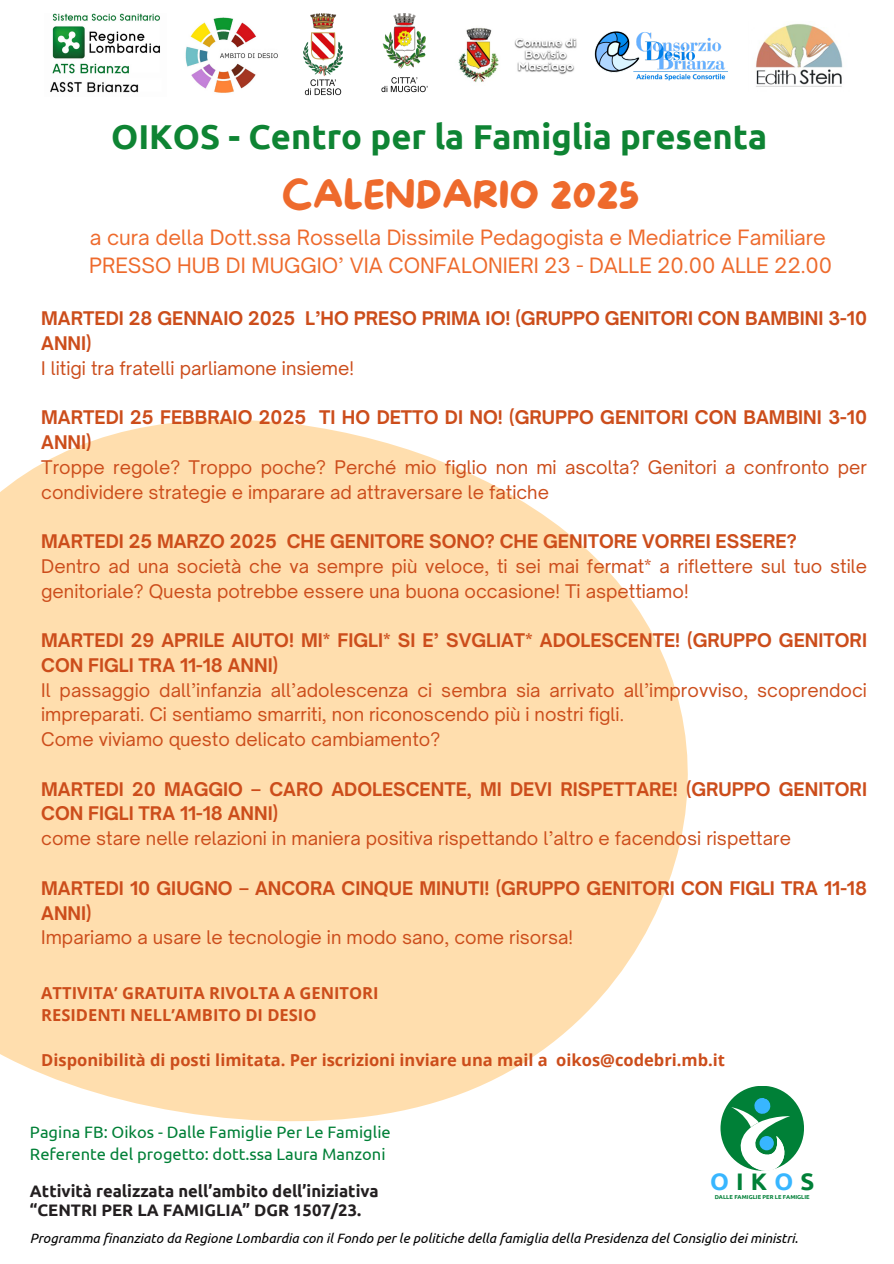
<style>
.page{position:relative;width:894px;height:1264px;background:#fff}
.page>*{position:absolute;margin:0;border:0;box-sizing:border-box;transform-origin:0 0}
.t1{font:38.25px "More Sugar";color:#ee6a2c}
.t2{font:700 34.5px "Ubuntu";color:#0e8433}
.t3{font:700 23.85px "Ubuntu";letter-spacing:.3em;color:#008037}
.t4{font:20.25px/28.2px "Open Sauce One";color:#ee6a2c}
.t5{font:18px/24.8px "Open Sauce One";color:#cc4d1b}
.t6{font:700 18px/24.8px "Open Sauce One";color:#cc4d1b}
.t7{font:700 16.65px/19.2px "Ubuntu";color:#231f20}
.t8{font:700 16.5px/22.5px "Open Sans";color:#cc4d1b}
.t9{font:16.5px/22.5px "Ubuntu";color:#008037}
.t10{font:italic 13.5px "Ubuntu";color:#000}
.t11{font:700 5.7px "Ubuntu";color:#008037}
.s1{font-weight:400}
.s2{font-weight:700}
.s3{color:#38b6ff}
</style>
<div class="page">
<svg style="left:720px;top:1085px;width:83px;height:85px"></svg>
<svg style="left:727px;top:1095px;width:77px;height:76px"></svg>
<div style="left:759px;top:1135px;width:14px;height:15px;background:#38b6ff;border-radius:50%"></div>
<img style="left:185px;top:17px;width:93px;height:76px">
<img style="left:458px;top:28px;width:119px;height:54px">
<img style="left:756px;top:24px;width:87px;height:63px">
<img style="left:594px;top:31px;width:134px;height:50px">
<img style="left:303px;top:14px;width:39px;height:82px">
<img style="left:50px;top:13px;width:110px;height:80px">
<img style="left:381px;top:14px;width:46px;height:79px">
<svg style="left:0;top:419px;width:688px;height:702px;background:#ffe2ba"></svg>
<p class="t2" style="left:111px;top:117px;width:657px">OIKOS - Centro per la Famiglia presenta</p>
<p class="t1" style="left:282px;top:174px;width:359px">CALENDARIO 2025</p>
<p class="t4" style="left:89px;top:223px;width:744px">a cura della Dott.ssa Rossella Dissimile Pedagogista e Mediatrice Familiare<br>PRESSO HUB DI MUGGIO’ VIA CONFALONIERI 23 - DALLE 20.00 ALLE 22.00</p>
<h1 class="t6" style="left:41px;top:306px;width:827px">MARTEDI 28 GENNAIO 2025 L’HO PRESO PRIMA IO! (GRUPPO GENITORI CON BAMBINI 3-10<br>ANNI)<br><span class="s1">I litigi tra fratelli parliamone insieme!</span></h1>
<h2 class="t5" style="left:41px;top:405px;width:827px"><span class="s2">MARTEDI 25 FEBBRAIO 2025 TI HO DETTO DI NO! (GRUPPO GENITORI CON BAMBINI 3-10<br>ANNI)<br></span>Troppe regole? Troppo poche? Perché mio figlio non mi ascolta? Genitori a confronto per condividere strategie e imparare ad attraversare le fatiche</h2>
<p class="t5" style="left:41px;top:529px;width:827px"><span class="s2">MARTEDI 25 MARZO 2025 CHE GENITORE SONO? CHE GENITORE VORREI ESSERE?<br></span>Dentro ad una società che va sempre più veloce, ti sei mai fermat* a riflettere sul tuo stile genitoriale? Questa potrebbe essere una buona occasione! Ti aspettiamo!</p>
<h5 class="t5" style="left:41px;top:628px;width:827px"><span class="s2">MARTEDI 29 APRILE AIUTO! MI* FIGLI* SI E’ SVGLIAT* ADOLESCENTE! (GRUPPO GENITORI CON FIGLI TRA 11-18 ANNI)<br></span>Il passaggio dall’infanzia all’adolescenza ci sembra sia arrivato all’improvviso, scoprendoci impreparati. Ci sentiamo smarriti, non riconoscendo più i nostri figli.<br>Come viviamo questo delicato cambiamento?</h5>
<h5 class="t6" style="left:41px;top:776px;width:827px">MARTEDI 20 MAGGIO – CARO ADOLESCENTE, MI DEVI RISPETTARE! (GRUPPO GENITORI<br>CON FIGLI TRA 11-18 ANNI)<br><span class="s1">come stare nelle relazioni in maniera positiva rispettando l’altro e facendosi rispettare</span></h5>
<h5 class="t6" style="left:41px;top:875px;width:827px">MARTEDI 10 GIUGNO – ANCORA CINQUE MINUTI! (GRUPPO GENITORI CON FIGLI TRA 11-18<br>ANNI)<br><span class="s1">Impariamo a usare le tecnologie in modo sano, come risorsa!</span></h5>
<p class="t8" style="left:41px;top:981px;width:339px">ATTIVITA’ GRATUITA RIVOLTA A GENITORI<br>RESIDENTI NELL’AMBITO DI DESIO</p>
<p class="t8" style="left:41px;top:1048px;width:685px">Disponibilità di posti limitata. Per iscrizioni inviare una mail a oikos@codebri.mb.it</p>
<p class="t9" style="left:30px;top:1120px;width:362px">Pagina FB: Oikos - Dalle Famiglie Per Le Famiglie<br>Referente del progetto: dott.ssa Laura Manzoni</p>
<h3 class="t3" style="left:710px;top:1167px;width:106px"><span class="s3">O</span>IK<span class="s3">O</span>S</h3>
<p class="t11" style="left:714px;top:1193px;width:96px">DALLE FAMIGLIE PER LE FAMIGLIE</p>
<p class="t7" style="left:30px;top:1181px;width:350px">Attività realizzata nell’ambito dell’iniziativa “CENTRI PER LA FAMIGLIA” DGR 1507/23.</p>
<p class="t10" style="left:30px;top:1230px;width:769px">Programma finanziato da Regione Lombardia con il Fondo per le politiche della famiglia della Presidenza del Consiglio dei ministri.</p>
</div>
